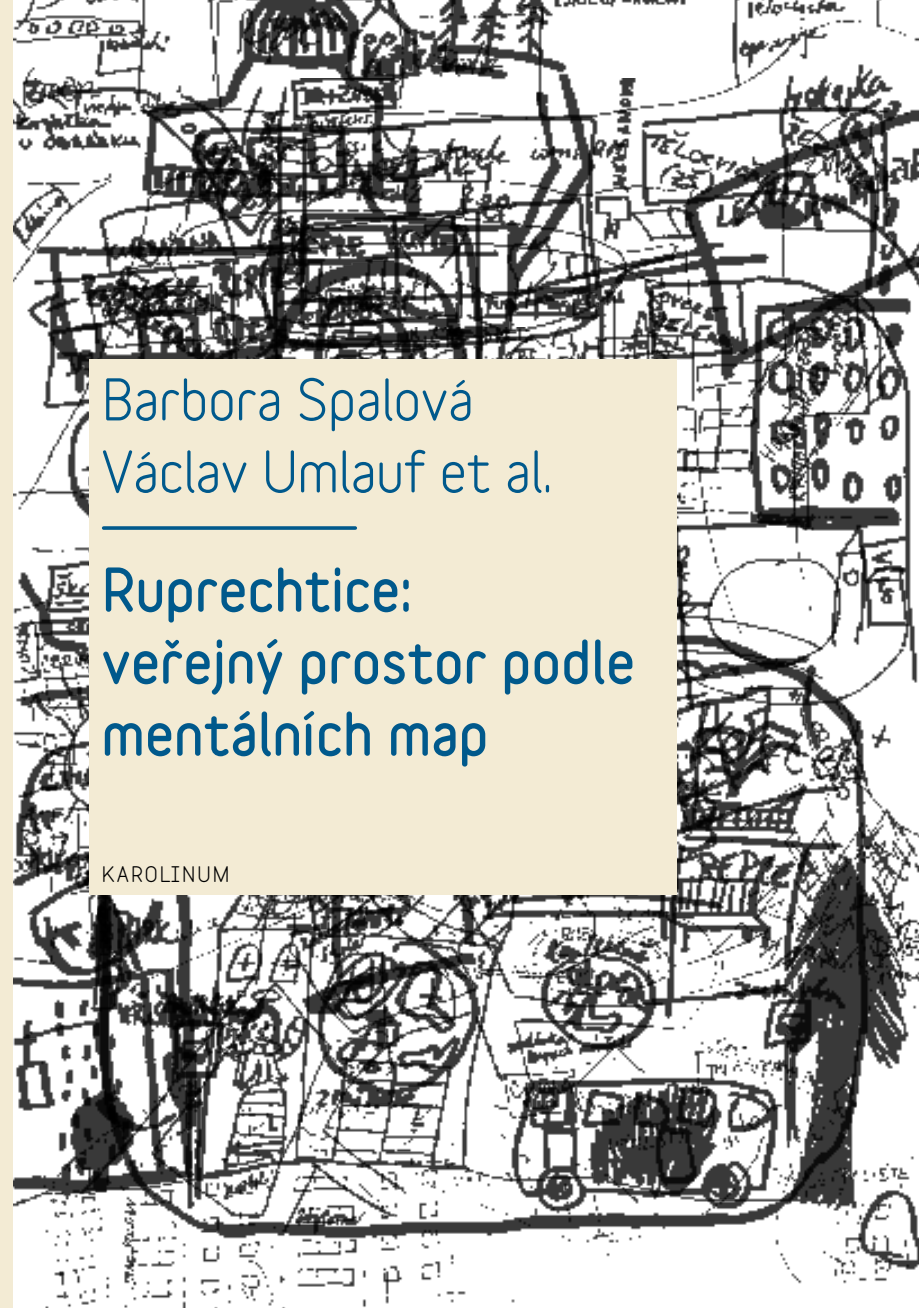
<style>
.page{position:relative;width:919px;height:1308px;background:#fff}
.page>*{position:absolute;margin:0;border:0;box-sizing:border-box;transform-origin:0 0}
.t1{font:900 54px/72px "Variable";letter-spacing:.01em;color:#00598c}
.t2{font:700 54px/72px "Variable";color:#00598c}
.t3{font:700 20.25px "Variable";letter-spacing:.1em;color:#000}
</style>
<div class="page">
<img style="left:12px;top:0;width:906px;height:595px">
<img style="left:12px;top:595px;width:906px;height:680px">
<div style="left:89px;top:359px;width:587px;height:536px;background:#f3ebd4"></div>
<svg style="left:104px;top:526px;width:251px;height:4px"></svg>
<div style="left:0;top:0;width:12px;height:1307px;background:#f3ebd4"></div>
<p class="t2" style="left:102px;top:363px;width:452px">Barbora Spalová<br>Václav Umlauf et al.</p>
<p class="t1" style="left:102px;top:553px;width:534px">Ruprechtice:<br>veřejný prostor podle mentálních map</p>
<p class="t3" style="left:102px;top:862px;width:129px">KAROLINUM</p>
</div>
